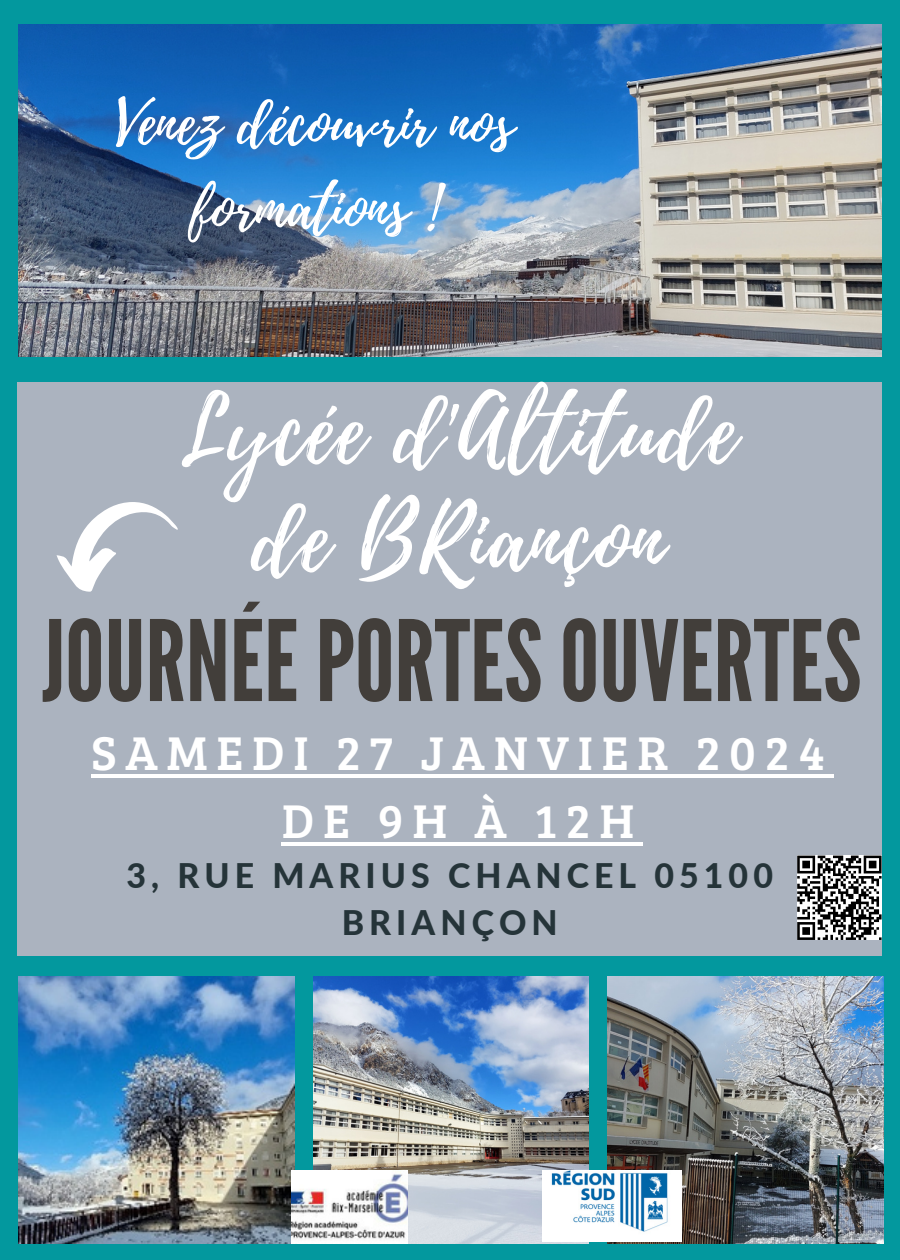
<style>
.page{position:relative;width:900px;height:1260px;background:#03989e}
.page>*{position:absolute;margin:0;border:0;box-sizing:border-box;transform-origin:0 0}
.t1{font:111.75px "League Gothic";color:#423e3a}
.t2{font:91.25px/108px "Playlist Script";letter-spacing:.02em;color:#fff;text-align:center}
.t3{font:60.5px/84.5px "Playlist Script";color:#fff;text-align:center}
.t4{font:49px/67.5px "Bree Serif";letter-spacing:.18em;color:#fff;text-align:center}
.t5{font:800 33.75px/47px "Lato";letter-spacing:.15em;color:#253439;text-align:center}
</style>
<div class="page">
<img style="left:19px;top:24px;width:862px;height:332px">
<div style="left:18px;top:382px;width:864px;height:573px;background:#abb3bf"></div>
<img style="left:19px;top:977px;width:275px;height:266px">
<img style="left:313px;top:977px;width:276px;height:266px">
<img style="left:608px;top:977px;width:275px;height:266px">
<svg style="left:797px;top:856px;width:85px;height:84px;background:#808080"></svg>
<svg style="left:57px;top:502px;width:121px;height:90px"></svg>
<img style="left:292px;top:1170px;width:116px;height:73px">
<img style="left:542px;top:1170px;width:139px;height:72px">
<hr style="left:91px;top:774px;width:743px;height:4px;background:#fff">
<hr style="left:282px;top:842px;width:361px;height:3px;background:#fff">
<p class="t3" style="left:116px;top:83px;width:399px">Venez découvrir nos formations !</p>
<p class="t2" style="left:180px;top:380px;width:558px">Lycée d'Altitude de BRiançon</p>
<p class="t1" style="left:42px;top:597px;width:821px">JOURNÉEPORTESOUVERTES</p>
<p class="t4" style="left:91px;top:717px;width:735px">SAMEDI 27 JANVIER 2024<br>DE 9H À 12H</p>
<p class="t5" style="left:126px;top:851px;width:648px">3, RUE MARIUS CHANCEL 05100<br>BRIANÇON</p>
</div>
